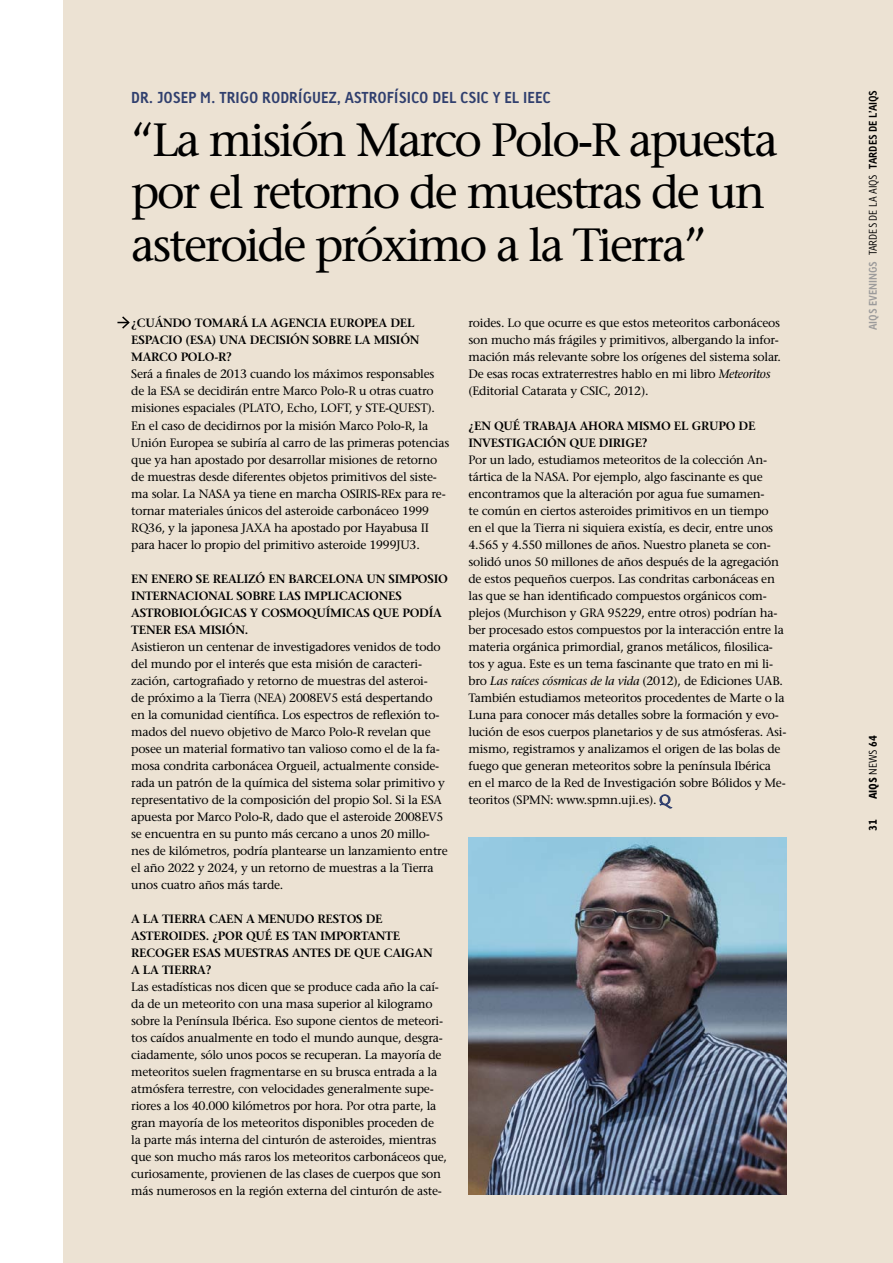
<style>
.page{position:relative;width:893px;height:1263px;background:#fff}
.page>*{position:absolute;margin:0;border:0;box-sizing:border-box;transform-origin:0 0}
.t1{font:46.5px/52.5px "Stone Serif LT";letter-spacing:-.05em;color:#000}
.t2{font:700 15px "Linotype Tetria";color:#303f6e}
.t3{font:12.15px/17px "Stone Serif LT";letter-spacing:-.02em;color:#000}
.t4{font:600 12px/17px "Stone Serif LT";letter-spacing:-.02em;color:#000}
.t5{font:300 10.5px "Linotype Tetria";color:#000}
.t6{font:10.5px "Linotype Tetria Black Tab";color:#000}
.s1{font-style:italic}
.s2{font-weight:700;color:#9c9b9b}
.s3{font-weight:700}
.s4{font-family:"Linotype Tetria Light Tab"}
</style>
<div class="page">
<div style="left:64px;top:0;width:829px;height:1263px;background:#ece2d3"></div>
<img style="left:468px;top:838px;width:319px;height:357px">
<svg style="left:659px;top:795px;width:13px;height:13px"></svg>
<svg style="left:117px;top:316px;width:13px;height:13px"></svg>
<p class="t2" style="left:131px;top:88px;width:337px">DR. JOSEP M. TRIGO RODRÍGUEZ, ASTROFÍSICO DEL CSIC</p>
<p class="t2" style="left:493px;top:88px;width:59px">Y EL IEEC</p>
<h1 class="t1" style="left:131px;top:114px;width:648px">“La misión Marco Polo-R apuesta por el retorno de muestras de un asteroide próximo a la Tierra”</h1>
<p class="t4" style="left:131px;top:315px;width:290px">¿CUÁNDO TOMARÁ LA AGENCIA EUROPEA DEL<br>ESPACIO (ESA) UNA DECISIÓN SOBRE LA MISIÓN<br>MARCO POLO-R?</p>
<p class="t3" style="left:131px;top:366px;width:320px">Será a finales de 2013 cuando los máximos responsables de la ESA se decidirán entre Marco Polo-R u otras cuatro misiones espaciales (PLATO, Echo, LOFT, y STE-QUEST).<br>En el caso de decidirnos por la misión Marco Polo-R, la Unión Europea se subiría al carro de las primeras potencias que ya han apostado por desarrollar misiones de retorno de muestras desde diferentes objetos primitivos del siste&shy;ma solar. La NASA ya tiene en marcha OSIRIS-REx para re&shy;tornar materiales únicos del asteroide carbonáceo 1999<br>RQ36, y la japonesa JAXA ha apostado por Hayabusa II para hacer lo propio del primitivo asteroide 1999JU3.</p>
<p class="t4" style="left:131px;top:570px;width:318px">EN ENERO SE REALIZÓ EN BARCELONA UN SIMPOSIO INTERNACIONAL SOBRE LAS IMPLICACIONES ASTROBIOLÓGICAS Y COSMOQUÍMICAS QUE PODÍA TENER ESA MISIÓN.</p>
<p class="t3" style="left:131px;top:638px;width:318px">Asistieron un centenar de investigadores venidos de todo del mundo por el interés que esta misión de caracteri&shy;zación, cartografiado y retorno de muestras del asteroi-<br>de próximo a la Tierra (NEA) 2008EV5 está despertando en la comunidad científica. Los espectros de reflexión to&shy;mados del nuevo objetivo de Marco Polo-R revelan que posee un material formativo tan valioso como el de la fa&shy;mosa condrita carbonácea Orgueil, actualmente conside&shy;rada un patrón de la química del sistema solar primitivo y representativo de la composición del propio Sol. Si la ESA apuesta por Marco Polo-R, dado que el asteroide 2008EV5 se encuentra en su punto más cercano a unos 20 millo&shy;nes de kilómetros, podría plantearse un lanzamiento entre el año 2022 y 2024, y un retorno de muestras a la Tierra unos cuatro años más tarde.</p>
<p class="t4" style="left:131px;top:910px;width:303px">A LA TIERRA CAEN A MENUDO RESTOS DE<br>ASTEROIDES. ¿POR QUÉ ES TAN IMPORTANTE<br>RECOGER ESAS MUESTRAS ANTES DE QUE CAIGAN<br>A LA TIERRA?</p>
<p class="t3" style="left:131px;top:978px;width:317px">Las estadísticas nos dicen que se produce cada año la caí&shy;da de un meteorito con una masa superior al kilogramo sobre la Península Ibérica. Eso supone cientos de meteori&shy;tos caídos anualmente en todo el mundo aunque, desgra&shy;ciadamente, sólo unos pocos se recuperan. La mayoría de meteoritos suelen fragmentarse en su brusca entrada a la atmósfera terrestre, con velocidades generalmente supe&shy;riores a los 40.000 kilómetros por hora. Por otra parte, la gran mayoría de los meteoritos disponibles proceden de<br>la parte más interna del cinturón de asteroides, mientras que son mucho más raros los meteoritos carbonáceos que, curiosamente, provienen de las clases de cuerpos que son más numerosos en la región externa del cinturón de aste-</p>
<p class="t3" style="left:468px;top:315px;width:314px">roides. Lo que ocurre es que estos meteoritos carbonáceos son mucho más frágiles y primitivos, albergando la infor&shy;mación más relevante sobre los orígenes del sistema solar.<br>De esas rocas extraterrestres hablo en mi libro <span class="s1">Meteoritos </span>(Editorial Catarata y CSIC, 2012).</p>
<p class="t4" style="left:468px;top:417px;width:289px">¿EN QUÉ TRABAJA AHORA MISMO EL GRUPO DE<br>INVESTIGACIÓN QUE DIRIGE?</p>
<p class="t3" style="left:468px;top:451px;width:319px">Por un lado, estudiamos meteoritos de la colección An&shy;tártica de la NASA. Por ejemplo, algo fascinante es que encontramos que la alteración por agua fue sumamen-<br>te común en ciertos asteroides primitivos en un tiempo<br>en el que la Tierra ni siquiera existía, es decir, entre unos 4.565 y 4.550 millones de años. Nuestro planeta se con&shy;solidó unos 50 millones de años después de la agregación de estos pequeños cuerpos. Las condritas carbonáceas en las que se han identificado compuestos orgánicos com&shy;plejos (Murchison y GRA 95229, entre otros) podrían ha&shy;ber procesado estos compuestos por la interacción entre la materia orgánica primordial, granos metálicos, filosilica&shy;tos y agua. Este es un tema fascinante que trato en mi li&shy;bro <span class="s1">Las raíces cósmicas de la vida</span> (2012), de Ediciones UAB.<br>También estudiamos meteoritos procedentes de Marte o la Luna para conocer más detalles sobre la formación y evo&shy;lución de esos cuerpos planetarios y de sus atmósferas. Asi&shy;mismo, registramos y analizamos el origen de las bolas de fuego que generan meteoritos sobre la península Ibérica en el marco de la Red de Investigación sobre Bólidos y Me&shy;teoritos (SPMN: www.spmn.uji.es).</p>
<p class="t5" style="left:867px;top:330px;width:241px;rotate:-90deg"><span class="s2">AIQS EVENINGS</span> Tardes de la AIQS <span class="s3">TARDES DE L’AIQS</span></p>
<p class="t6" style="left:866px;top:799px;width:65px;rotate:-90deg">AIQS <span class="s4">NEWS</span> 64</p>
<p class="t6" style="left:866px;top:831px;width:13px;rotate:-90deg">31</p>
</div>
